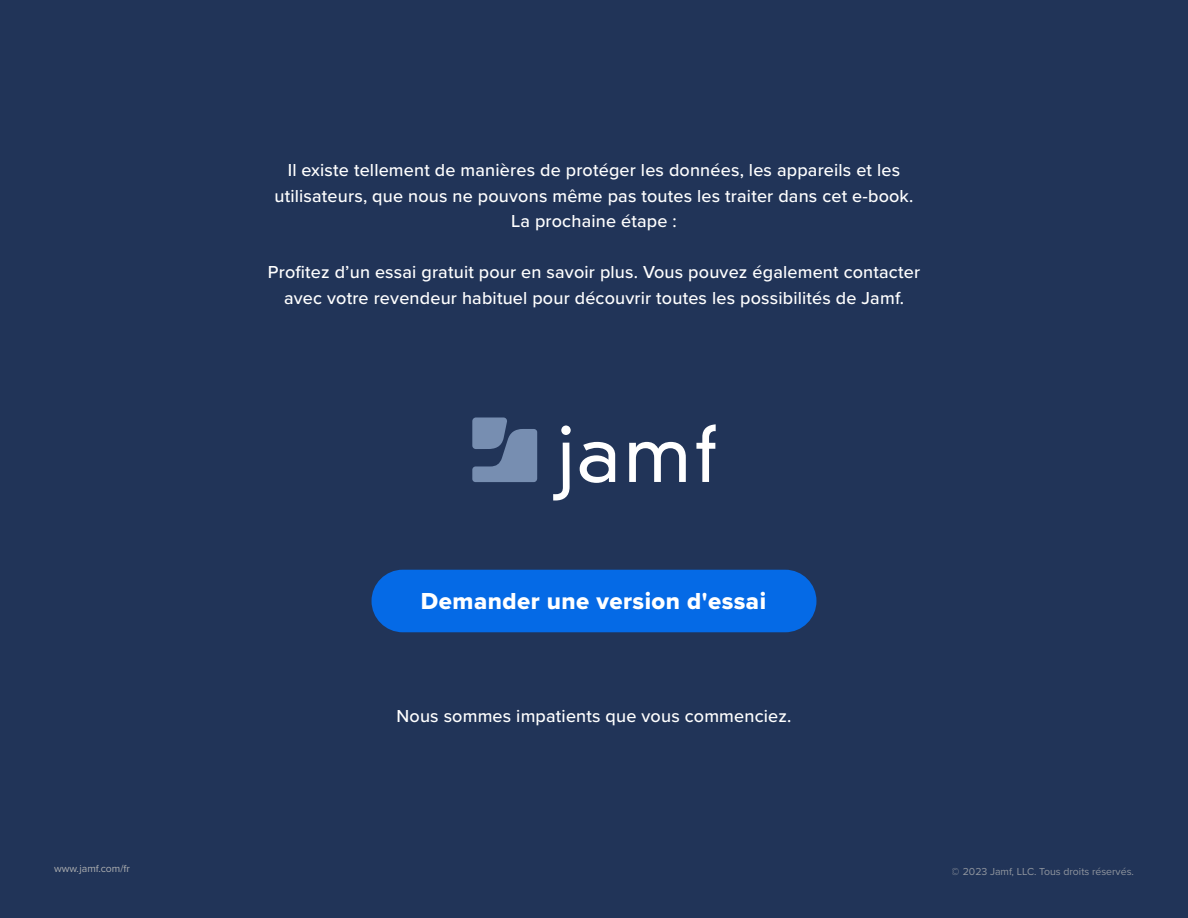
<style>
.page{position:relative;width:1188px;height:918px;background:#213458}
.page>*{position:absolute;margin:0;border:0;box-sizing:border-box;transform-origin:0 0}
.t1{font:24px "Proxima Nova Extrabld";letter-spacing:.02em;color:#fff}
.t2{font:500 18px/25.5px "Proxima Nova";letter-spacing:.01em;color:#fff;text-align:center}
.t3{font:10.5px "Proxima Nova";color:#acaeb0}
</style>
<div class="page">
<svg style="left:580px;top:442px;width:35px;height:41px"></svg>
<svg style="left:629px;top:442px;width:57px;height:40px"></svg>
<svg style="left:696px;top:424px;width:20px;height:58px"></svg>
<svg style="left:553px;top:426px;width:18px;height:75px"></svg>
<svg style="left:472px;top:417px;width:65px;height:65px"></svg>
<div style="left:372px;top:570px;width:444px;height:62px;background:#056ae6;border-radius:31px"></div>
<p class="t2" style="left:275px;top:157px;width:640px">Il existe tellement de manières de protéger les données, les appareils et les utilisateurs, que nous ne pouvons même pas toutes les traiter dans cet e-book.<br>La prochaine étape :</p>
<p class="t2" style="left:268px;top:259px;width:654px">Profitez d’un essai gratuit pour en savoir plus. Vous pouvez également contacter avec votre revendeur habituel pour découvrir toutes les possibilités de Jamf.</p>
<h1 class="t1" style="left:421px;top:584px;width:347px">Demander une version d'essai</h1>
<p class="t2" style="left:396px;top:702px;width:397px">Nous sommes impatients que vous commenciez.</p>
<p class="t3" style="left:54px;top:861px;width:77px">www.jamf.com/fr</p>
<p class="t3" style="left:952px;top:864px;width:184px">© 2023 Jamf, LLC. Tous droits réservés.</p>
</div>
